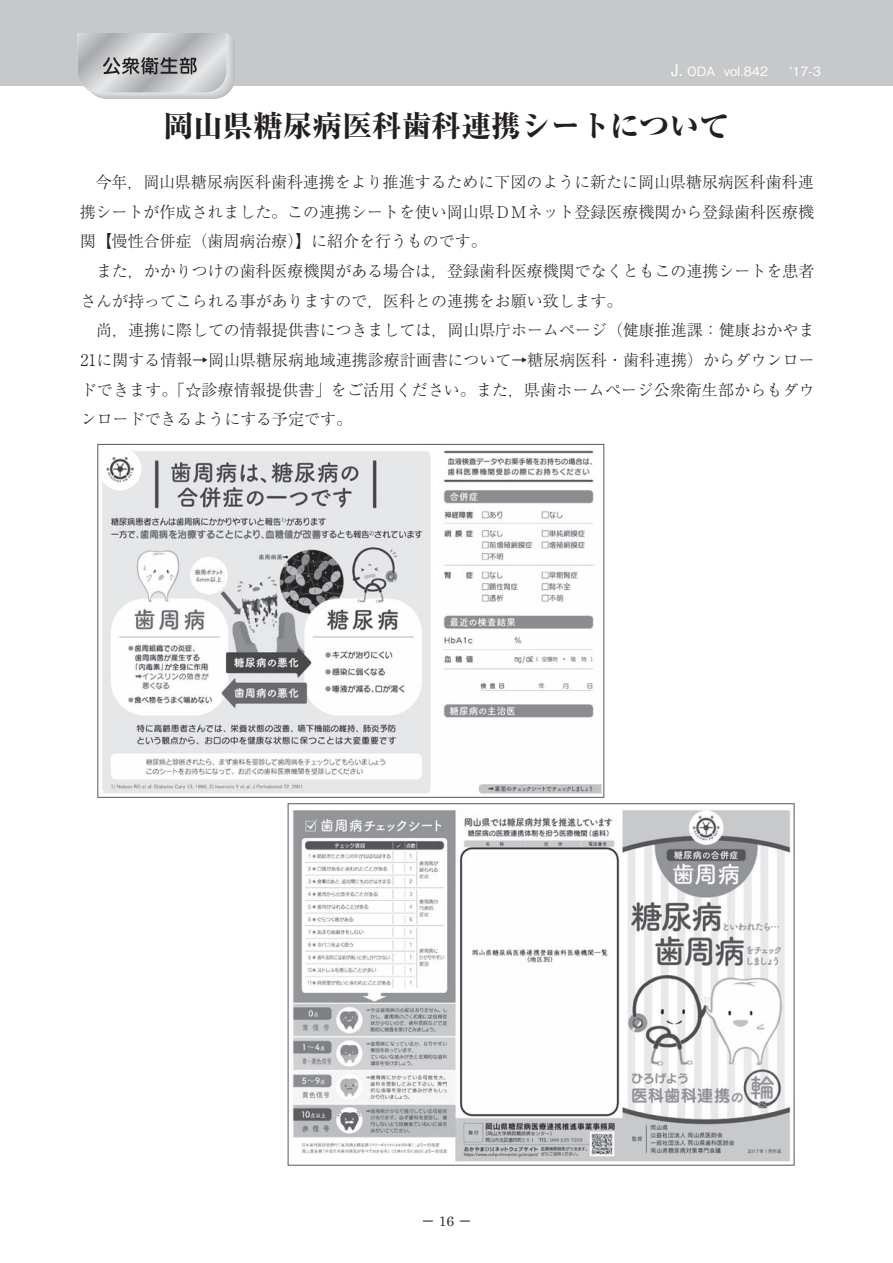
<style>
.page{position:relative;width:893px;height:1263px;background:#fff}
.page>*{position:absolute;margin:0;border:0;box-sizing:border-box;transform-origin:0 0}
.t1{font:800 29.7px "Ryumin Pr 6 N";color:#231f20}
.t2{font:300 15.9px/29.5px "Ryumin Pr 6 N";color:#231f20}
.t3{font:500 13.8px "Gothic BBB Pr 6 N";color:#231f20}
.t4{font:500 12.75px "Gothic BBB Pr 6 N";color:#fff}
.s1{font-size:15.9px}
.s2{font-family:"Century";font-weight:400}
</style>
<div class="page">
<div style="left:0;top:0;width:893px;height:85px;background:#c7c8ca"></div>
<svg style="left:78px;top:33px;width:157px;height:66px"></svg>
<img style="left:102px;top:450px;width:500px;height:344px">
<img style="left:292px;top:810px;width:499px;height:352px">
<p class="t4" style="left:671px;top:61px;width:99px"><span class="s1">J.</span> ODA vol.842</p>
<p class="t4" style="left:789px;top:61px;width:33px">’17-3</p>
<h1 class="t1" style="left:164px;top:102px;width:567px">岡山県糖尿病医科歯科連携シートについて</h1>
<p class="t2" style="left:80px;top:167px;width:737px">　今年，岡山県糖尿病医科歯科連携をより推進するために下図のように新たに岡山県糖尿病医科歯科連携シートが作成されました。この連携シートを使い岡山県ＤＭネット登録医療機関から登録歯科医療機関【慢性合併症（歯周病治療）】に紹介を行うものです。<br>　また，かかりつけの歯科医療機関がある場合は，登録歯科医療機関でなくともこの連携シートを患者さんが持ってこられる事がありますので，医科との連携をお願い致します。<br>　尚，連携に際しての情報提供書につきましては，岡山県庁ホームページ（健康推進課：健康おかやま21に関する情報→岡山県糖尿病地域連携診療計画書について→糖尿病医科・歯科連携）からダウンロードできます。「☆診療情報提供書」をご活用ください。また，県歯ホームページ公衆衛生部からもダウンロードできるようにする予定です。</p>
<p class="t3" style="left:421px;top:1209px;width:52px">ー <span class="s2">16</span> ー</p>
</div>
